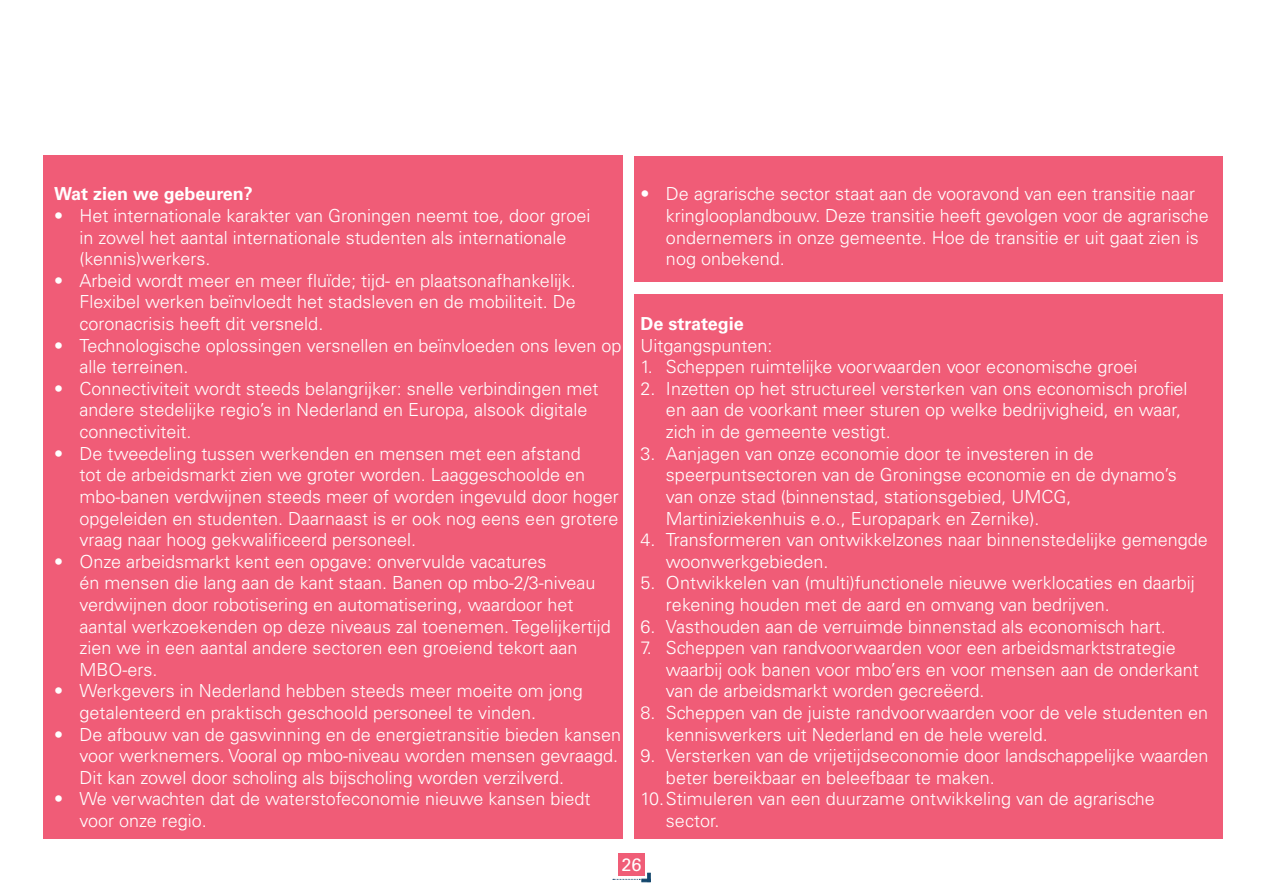
<style>
.page{position:relative;width:1263px;height:893px;background:#fff}
.page>*{position:absolute;margin:0;border:0;box-sizing:border-box;transform-origin:0 0}
.t1{font:300 18px/21.6px "Univers LT Std";color:#fff}
.t2{font:700 18px "Univers LT Std";color:#fff}
.t3{font:18px "Univers";color:#fff}
</style>
<div class="page">
<div style="left:618px;top:853px;width:27px;height:23px;background:#f05d77"></div>
<svg style="left:613px;top:873px;width:37px;height:9px"></svg>
<div style="left:635px;top:294px;width:588px;height:545px;background:#f05c77"></div>
<div style="left:635px;top:156px;width:588px;height:125px;background:#f05c77"></div>
<div style="left:43px;top:156px;width:579px;height:683px;background:#f05c77"></div>
<p class="t2" style="left:54px;top:184px;width:200px">Wat zien we gebeuren?</p>
<p class="t1" style="left:80px;top:205px;width:512px;text-indent:-26px">• Het internationale karakter van Groningen neemt toe, door groei in zowel het aantal internationale studenten als internationale (kennis)werkers.</p>
<p class="t1" style="left:80px;top:270px;width:498px;text-align:justify;text-indent:-26px">• Arbeid wordt meer en meer fluïde; tijd- en plaatsonafhankelijk.<br>Flexibel werken beïnvloedt het stadsleven en de mobiliteit. De coronacrisis heeft dit versneld.</p>
<p class="t1" style="left:80px;top:334px;width:543px;text-indent:-26px">• Technologische oplossingen versnellen en beïnvloeden ons leven op alle terreinen.</p>
<p class="t1" style="left:80px;top:378px;width:521px;text-indent:-26px">• Connectiviteit wordt steeds belangrijker: snelle verbindingen met andere stedelijke regio’s in Nederland en Europa, alsook digitale connectiviteit.</p>
<p class="t1" style="left:80px;top:442px;width:541px;text-indent:-26px">• De tweedeling tussen werkenden en mensen met een afstand<br>tot de arbeidsmarkt zien we groter worden. Laaggeschoolde en mbo-banen verdwijnen steeds meer of worden ingevuld door hoger opgeleiden en studenten. Daarnaast is er ook nog eens een grotere vraag naar hoog gekwalificeerd personeel.</p>
<p class="t1" style="left:80px;top:550px;width:533px;text-indent:-26px">• Onze arbeidsmarkt kent een opgave: onvervulde vacatures<br>én mensen die lang aan de kant staan. Banen op mbo-2/3-niveau verdwijnen door robotisering en automatisering, waardoor het aantal werkzoekenden op deze niveaus zal toenemen. Tegelijkertijd zien we in een aantal andere sectoren een groeiend tekort aan MBO-ers.</p>
<p class="t1" style="left:80px;top:680px;width:505px;text-indent:-26px">• Werkgevers in Nederland hebben steeds meer moeite om jong getalenteerd en praktisch geschoold personeel te vinden.</p>
<p class="t1" style="left:80px;top:723px;width:543px;text-indent:-26px">• De afbouw van de gaswinning en de energietransitie bieden kansen voor werknemers. Vooral op mbo-niveau worden mensen gevraagd.<br>Dit kan zowel door scholing als bijscholing worden verzilverd.</p>
<p class="t1" style="left:80px;top:788px;width:513px;text-indent:-26px">• We verwachten dat de waterstofeconomie nieuwe kansen biedt voor onze regio.</p>
<p class="t1" style="left:666px;top:183px;width:544px;text-indent:-26px">• De agrarische sector staat aan de vooravond van een transitie naar kringlooplandbouw. Deze transitie heeft gevolgen voor de agrarische ondernemers in onze gemeente. Hoe de transitie er uit gaat zien is nog onbekend.</p>
<p class="t2" style="left:640px;top:313px;width:105px">De strategie</p>
<p class="t1" style="left:640px;top:334px;width:134px">Uitgangspunten:</p>
<p class="t1" style="left:640px;top:356px;width:498px">1. Scheppen ruimtelijke voorwaarden voor economische groei</p>
<p class="t1" style="left:666px;top:378px;width:523px;text-indent:-26px">2. Inzetten op het structureel versterken van ons economisch profiel en aan de voorkant meer sturen op welke bedrijvigheid, en waar, zich in de gemeente vestigt.</p>
<p class="t1" style="left:666px;top:442px;width:512px;text-indent:-26px">3. Aanjagen van onze economie door te investeren in de speerpuntsectoren van de Groningse economie en de dynamo’s van onze stad (binnenstad, stationsgebied, UMCG, Martiniziekenhuis e.o., Europapark en Zernike).</p>
<p class="t1" style="left:666px;top:529px;width:543px;text-indent:-26px">4. Transformeren van ontwikkelzones naar binnenstedelijke gemengde woonwerkgebieden.</p>
<p class="t1" style="left:666px;top:572px;width:530px;text-indent:-26px">5. Ontwikkelen van (multi)functionele nieuwe werklocaties en daarbij rekening houden met de aard en omvang van bedrijven.</p>
<p class="t1" style="left:640px;top:615px;width:527px">6. Vasthouden aan de verruimde binnenstad als economisch hart.</p>
<p class="t1" style="left:666px;top:637px;width:534px;text-indent:-26px">7. Scheppen van randvoorwaarden voor een arbeidsmarktstrategie waarbij ook banen voor mbo’ers en voor mensen aan de onderkant van de arbeidsmarkt worden gecreëerd.</p>
<p class="t1" style="left:666px;top:702px;width:544px;text-indent:-26px">8. Scheppen van de juiste randvoorwaarden voor de vele studenten en kenniswerkers uit Nederland en de hele wereld.</p>
<p class="t1" style="left:640px;top:745px;width:569px">9. Versterken van de vrijetijdseconomie door landschappelijke waarden</p>
<p class="t1" style="left:666px;top:766px;width:330px">beter bereikbaar en beleefbaar te maken.</p>
<p class="t1" style="left:640px;top:788px;width:516px">10.Stimuleren van een duurzame ontwikkeling van de agrarische</p>
<p class="t1" style="left:666px;top:810px;width:55px">sector.</p>
<p class="t3" style="left:621px;top:854px;width:22px">26</p>
</div>
